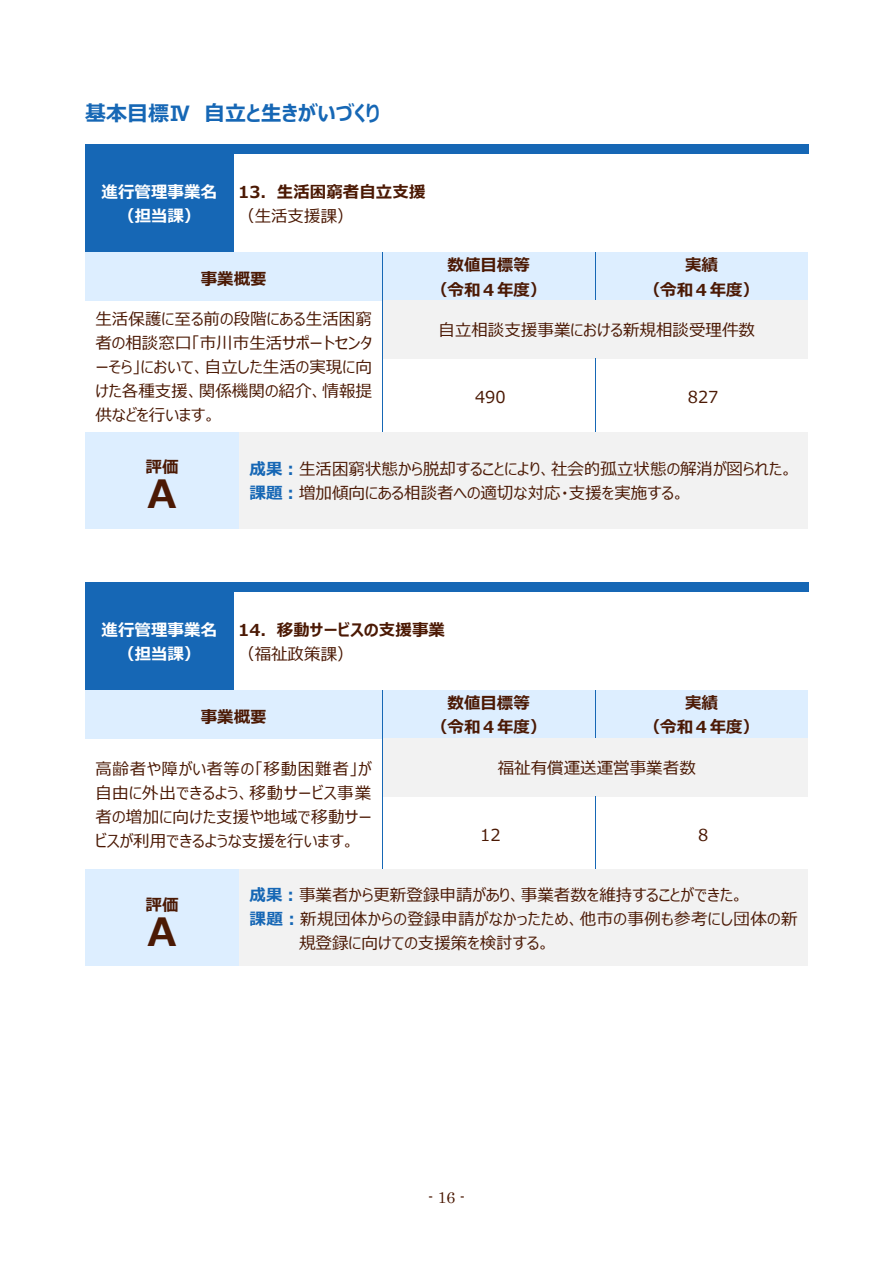
<style>
.page{position:relative;width:893px;height:1263px;background:#fff}
.page>*{position:absolute;margin:0;border:0;box-sizing:border-box;transform-origin:0 0}
.t1{font:700 39px "Meiryo UI";color:#4b1904}
.t2{font:700 21px "Meiryo UI";color:#1667b5}
.t3{font:16.5px/24px "Meiryo UI";letter-spacing:.005em;color:#4b1904;text-align:justify}
.t4{font:700 16.5px/24px "Meiryo UI";color:#4b1904;text-align:center}
.t5{font:16.5px "Meiryo UI";letter-spacing:.03em;color:#4b1904}
.t6{font:700 16.5px/24px "Meiryo UI";color:#fff;text-align:center}
.t7{font:15.75px "Century";color:#4b1904}
.s1{font-weight:700;color:#1667b5}
</style>
<div class="page">
<div style="left:85px;top:153px;width:149px;height:99px;background:#1667b5"></div>
<div style="left:85px;top:144px;width:723px;height:9px;background:#1667b5"></div>
<div style="left:85px;top:252px;width:297px;height:48px;background:#def"></div>
<div style="left:383px;top:252px;width:212px;height:48px;background:#def"></div>
<div style="left:595px;top:252px;width:213px;height:48px;background:#def"></div>
<hr style="left:382px;top:252px;width:1px;height:48px;background:#1667b5">
<hr style="left:595px;top:252px;width:1px;height:48px;background:#1667b5">
<div style="left:383px;top:300px;width:425px;height:58px;background:#f2f2f2"></div>
<hr style="left:382px;top:300px;width:1px;height:58px;background:#1667b5">
<hr style="left:382px;top:359px;width:1px;height:73px;background:#1667b5">
<hr style="left:595px;top:359px;width:1px;height:73px;background:#1667b5">
<div style="left:85px;top:432px;width:154px;height:96px;background:#def"></div>
<div style="left:239px;top:432px;width:569px;height:96px;background:#f2f2f2"></div>
<div style="left:85px;top:591px;width:149px;height:99px;background:#1667b5"></div>
<div style="left:85px;top:582px;width:723px;height:9px;background:#1667b5"></div>
<div style="left:85px;top:690px;width:297px;height:48px;background:#def"></div>
<div style="left:383px;top:690px;width:212px;height:48px;background:#def"></div>
<div style="left:595px;top:690px;width:213px;height:48px;background:#def"></div>
<hr style="left:382px;top:690px;width:1px;height:48px;background:#1667b5">
<hr style="left:595px;top:690px;width:1px;height:48px;background:#1667b5">
<div style="left:383px;top:738px;width:425px;height:58px;background:#f2f2f2"></div>
<hr style="left:382px;top:738px;width:1px;height:58px;background:#1667b5">
<hr style="left:382px;top:797px;width:1px;height:73px;background:#1667b5">
<hr style="left:595px;top:797px;width:1px;height:73px;background:#1667b5">
<div style="left:85px;top:870px;width:154px;height:96px;background:#def"></div>
<div style="left:239px;top:870px;width:569px;height:96px;background:#f2f2f2"></div>
<p class="t2" style="left:85px;top:98px;width:297px">基本⽬標Ⅳ ⾃⽴と⽣きがいづくり</p>
<p class="t6" style="left:102px;top:181px;width:117px">進⾏管理事業名（担当課）</p>
<p class="t4" style="left:238px;top:181px;width:189px">13．⽣活困窮者⾃⽴⽀援</p>
<p class="t3" style="left:238px;top:205px;width:117px">（⽣活⽀援課）</p>
<p class="t4" style="left:201px;top:268px;width:67px">事業概要</p>
<p class="t4" style="left:431px;top:254px;width:117px">数値⽬標等<br>（令和４年度）</p>
<p class="t4" style="left:644px;top:254px;width:117px">実績<br>（令和４年度）</p>
<p class="t3" style="left:95px;top:308px;width:278px">⽣活保護に⾄る前の段階にある⽣活困窮者の相談窓⼝「市川市⽣活サポートセンターそら」において、⾃⽴した⽣活の実現に向けた各種⽀援、関係機関の紹介、情報提供などを⾏います。</p>
<p class="t3" style="left:439px;top:319px;width:318px">⾃⽴相談⽀援事業における新規相談受理件数</p>
<p class="t3" style="left:475px;top:386px;width:32px">490</p>
<p class="t3" style="left:688px;top:386px;width:32px">827</p>
<p class="t4" style="left:146px;top:456px;width:34px">評価</p>
<h1 class="t1" style="left:143px;top:466px;width:40px">Ａ</h1>
<p class="t3" style="left:250px;top:458px;width:545px"><span class="s1">成果︓</span>⽣活困窮状態から脱却することにより、社会的孤⽴状態の解消が図られた。<span class="s1">課題︓</span>増加傾向にある相談者への適切な対応・⽀援を実施する。</p>
<p class="t6" style="left:102px;top:619px;width:117px">進⾏管理事業名（担当課）</p>
<p class="t4" style="left:238px;top:619px;width:208px">14．移動サービスの⽀援事業</p>
<p class="t3" style="left:238px;top:643px;width:117px">（福祉政策課）</p>
<p class="t4" style="left:201px;top:706px;width:67px">事業概要</p>
<p class="t4" style="left:431px;top:692px;width:117px">数値⽬標等<br>（令和４年度）</p>
<p class="t4" style="left:644px;top:692px;width:117px">実績<br>（令和４年度）</p>
<p class="t3" style="left:95px;top:758px;width:278px">⾼齢者や障がい者等の「移動困難者」が⾃由に外出できるよう、移動サービス事業者の増加に向けた⽀援や地域で移動サービスが利⽤できるような⽀援を⾏います。</p>
<p class="t3" style="left:498px;top:757px;width:200px">福祉有償運送運営事業者数</p>
<p class="t3" style="left:480px;top:823px;width:22px">12</p>
<p class="t3" style="left:698px;top:823px;width:12px">8</p>
<p class="t4" style="left:146px;top:894px;width:34px">評価</p>
<h1 class="t1" style="left:143px;top:904px;width:40px">Ａ</h1>
<p class="t3" style="left:250px;top:884px;width:496px"><span class="s1">成果︓</span>事業者から更新登録申請があり、事業者数を維持することができた。</p>
<p class="t5" style="left:250px;top:908px;width:549px"><span class="s1">課題︓</span>新規団体からの登録申請がなかったため、他市の事例も参考にし団体の新</p>
<p class="t3" style="left:299px;top:932px;width:253px">規登録に向けての⽀援策を検討する。</p>
<p class="t7" style="left:428px;top:1184px;width:38px">- 16 -</p>
</div>
